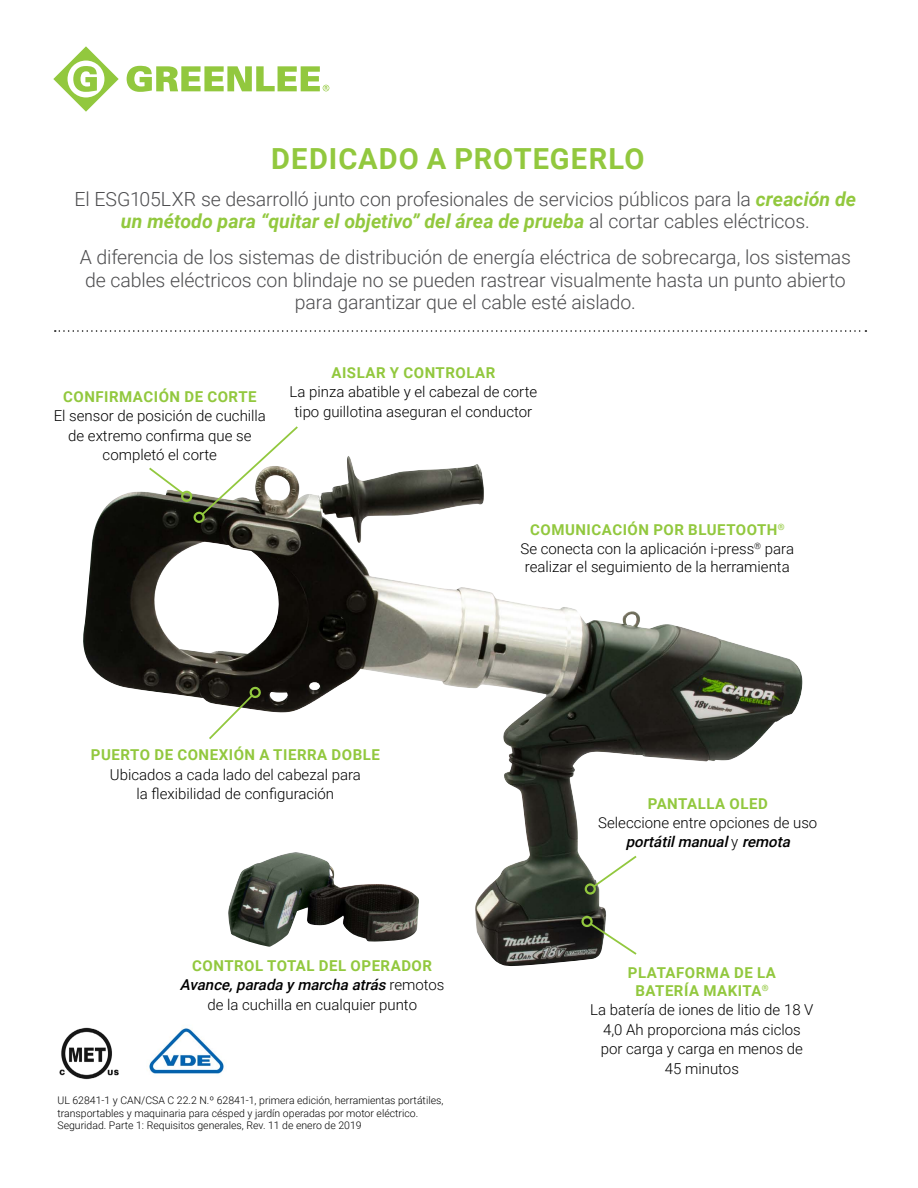
<style>
.page{position:relative;width:918px;height:1188px;background:#fff}
.page>*{position:absolute;margin:0;border:0;box-sizing:border-box;transform-origin:0 0}
.t1{font:700 29.1px "Roboto";letter-spacing:.035em;color:#92c83e}
.t2{font:300 19.5px/22.5px "Roboto";letter-spacing:-.01em;color:#4d4d4f;text-align:center}
.t3{font:300 15px/19.5px "Roboto";color:#000;text-align:center}
.t4{font:700 15px/18px "Roboto";letter-spacing:.035em;color:#92c83e;text-align:center}
.t5{font:300 10.5px/12.6px "Roboto";color:#000}
.s1{font-weight:700;font-style:italic;color:#92c83e}
.s2{font-weight:700;color:#92c83e}
.s3{font-weight:500;font-style:italic}
</style>
<div class="page">
<img style="left:83px;top:458px;width:633px;height:508px">
<img style="left:149px;top:1028px;width:75px;height:46px">
<img style="left:59px;top:1027px;width:60px;height:53px">
<svg style="left:53px;top:46px;width:66px;height:66px"></svg>
<svg style="left:127px;top:66px;width:202px;height:26px"></svg>
<svg style="left:55px;top:330px;width:811px;height:2px"></svg>
<img style="left:227px;top:852px;width:193px;height:95px">
<svg style="left:147px;top:466px;width:39px;height:30px"></svg>
<div style="left:181px;top:491px;width:11px;height:11px;border:2px solid #92c83e;border-radius:50%"></div>
<svg style="left:200px;top:426px;width:100px;height:91px"></svg>
<div style="left:193px;top:511px;width:12px;height:12px;border:2px solid #92c83e;border-radius:4px"></div>
<svg style="left:207px;top:693px;width:48px;height:48px"></svg>
<div style="left:249px;top:686px;width:12px;height:12px;border:2px solid #92c83e;border-radius:4px"></div>
<svg style="left:591px;top:854px;width:48px;height:35px"></svg>
<div style="left:585px;top:883px;width:11px;height:12px;border:2px solid #92c83e;border-radius:50%"></div>
<svg style="left:588px;top:921px;width:51px;height:35px"></svg>
<div style="left:581px;top:916px;width:12px;height:11px;border:2px solid #92c83e;border-radius:50%"></div>
<h1 class="t1" style="left:271px;top:138px;width:375px">DEDICADO A PROTEGERLO</h1>
<h2 class="t2" style="left:75px;top:187px;width:783px">El ESG105LXR se desarrolló junto con profesionales de servicios públicos para la <span class="s1">creación de un método para “quitar el objetivo” del área de prueba</span> al cortar cables eléctricos.</h2>
<h2 class="t2" style="left:80px;top:245px;width:773px">A diferencia de los sistemas de distribución de energía eléctrica de sobrecarga, los sistemas de cables eléctricos con blindaje no se pueden rastrear visualmente hasta un punto abierto para garantizar que el cable esté aislado.</h2>
<p class="t4" style="left:63px;top:387px;width:195px">CONFIRMACIÓN DE CORTE</p>
<p class="t3" style="left:54px;top:405px;width:214px">El sensor de posición de cuchilla de extremo confirma que se completó el corte</p>
<p class="t4" style="left:331px;top:363px;width:165px">AISLAR Y CONTROLAR</p>
<p class="t3" style="left:290px;top:382px;width:249px">La pinza abatible y el cabezal de corte tipo guillotina aseguran el conductor</p>
<p class="t3" style="left:521px;top:519px;width:275px"><span class="s2">COMUNICACIÓN POR BLUETOOTH</span><sup>®<br></sup>Se conecta con la aplicación i-press<sup>®</sup> para</p>
<p class="t3" style="left:525px;top:557px;width:266px">realizar el seguimiento de la herramienta</p>
<p class="t4" style="left:91px;top:745px;width:291px">PUERTO DE CONEXIÓN A TIERRA DOBLE</p>
<p class="t3" style="left:110px;top:764px;width:252px">Ubicados a cada lado del cabezal para la flexibilidad de configuración</p>
<p class="t3" style="left:180px;top:955px;width:266px"><span class="s2">CONTROL TOTAL DEL OPERADOR<br></span><span class="s3">Avance,parada ymarcha atrás</span>r e m o t o s de la cuchilla en cualquier punto</p>
<p class="t5" style="left:57px;top:1094px;width:387px">UL 62841-1 y CAN/CSA C 22.2 N.º 62841-1, primera edición, herramientas portátiles, transportables y maquinaria para césped y jardín operadas por motor eléctrico.<br>Seguridad. Parte 1: Requisitos generales, Rev. 11 de enero de 2019</p>
<p class="t4" style="left:648px;top:794px;width:122px">PANTALLA OLED</p>
<p class="t3" style="left:598px;top:812px;width:221px">Seleccione entre opciones de uso <span class="s3">portátilmanual</span>y <span class="s3">remota</span></p>
<p class="t4" style="left:628px;top:963px;width:150px">PLATAFORMA DE LA<br>BATERÍA MAKITA<sup>®</sup></p>
<p class="t3" style="left:590px;top:1000px;width:225px">La batería de iones de litio de 18 V<br>4,0 Ah proporciona más ciclos por carga y carga en menos de<br>45 minutos</p>
</div>
